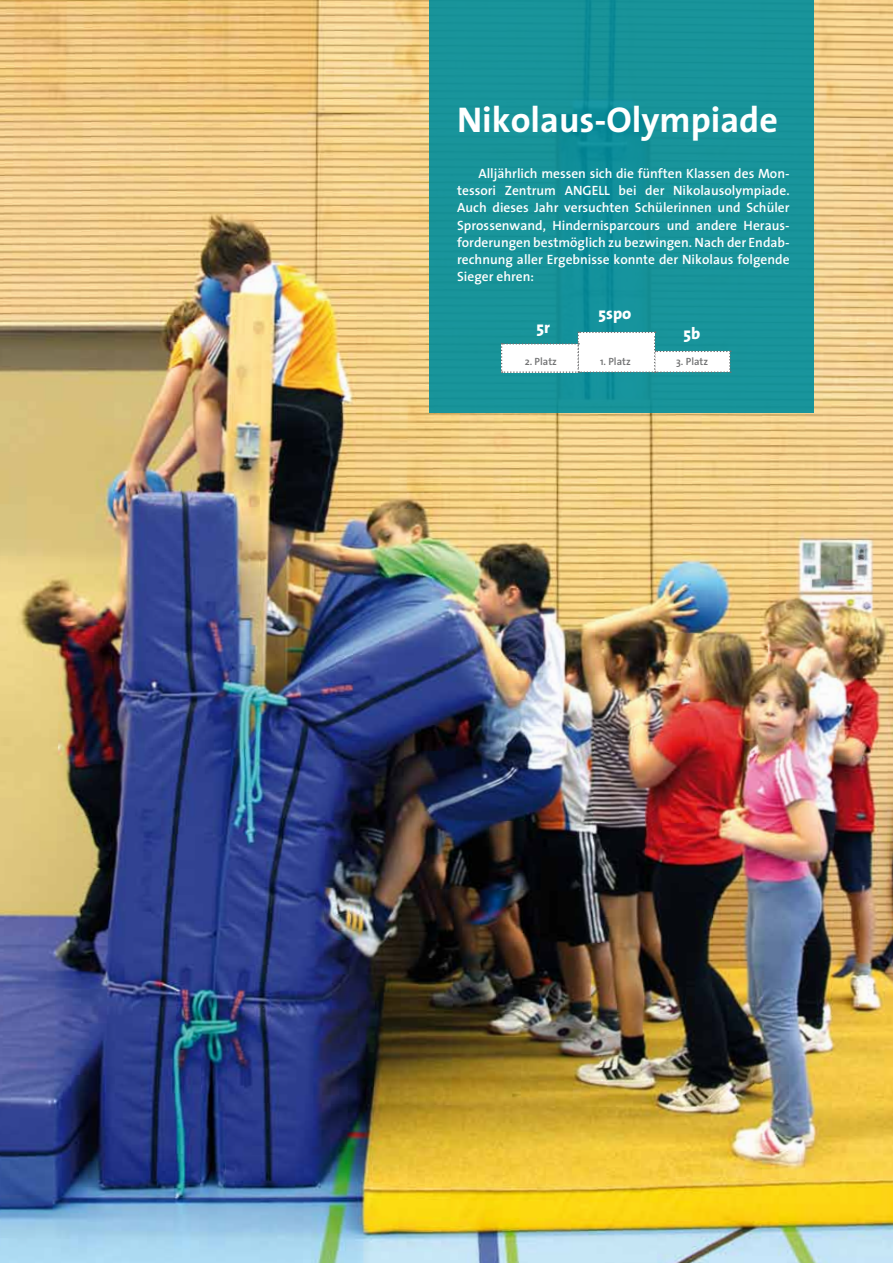
<style>
.page{position:relative;width:893px;height:1263px;background:#fff}
.page>*{position:absolute;margin:0;border:0;box-sizing:border-box;transform-origin:0 0}
.t1{font:700 36px "The Sans";color:#fff}
.t2{font:800 16.5px "The Sans";color:#fff}
.t3{font:600 13.5px/17.2px "The Sans";color:#fff;text-align:justify}
.t4{font:600 10.5px "The Sans";color:#707172}
</style>
<div class="page">
<img style="left:0;top:0;width:893px;height:1263px">
<div style="left:429px;top:0;width:385px;height:412px;background:#18949a"></div>
<svg style="left:501px;top:331px;width:230px;height:42px"></svg>
<svg style="left:857px;top:547px;width:9px;height:13px"></svg>
<h1 class="t1" style="left:457px;top:90px;width:322px">Nikolaus-Olympiade</h1>
<p class="t3" style="left:457px;top:164px;width:334px;text-indent:21px">Alljährlich messen sich die fünften Klassen des Mon&shy;tessori Zentrum ANGELL bei der Nikolausolympiade.<br>Auch dieses Jahr versuchten Schülerinnen und Schüler Sprossenwand, Hindernisparcours und andere Heraus&shy;forderungen bestmöglich zu bezwingen. Nach der Endab&shy;rechnung aller Ergebnisse konnte der Nikolaus folgende Sieger ehren:</p>
<p class="t2" style="left:536px;top:313px;width:15px">5r</p>
<p class="t4" style="left:525px;top:353px;width:34px">2. Platz</p>
<p class="t2" style="left:599px;top:300px;width:34px">5spo</p>
<p class="t4" style="left:600px;top:353px;width:32px">1. Platz</p>
<p class="t2" style="left:683px;top:319px;width:18px">5b</p>
<p class="t4" style="left:676px;top:353px;width:34px">3. Platz</p>
</div>
